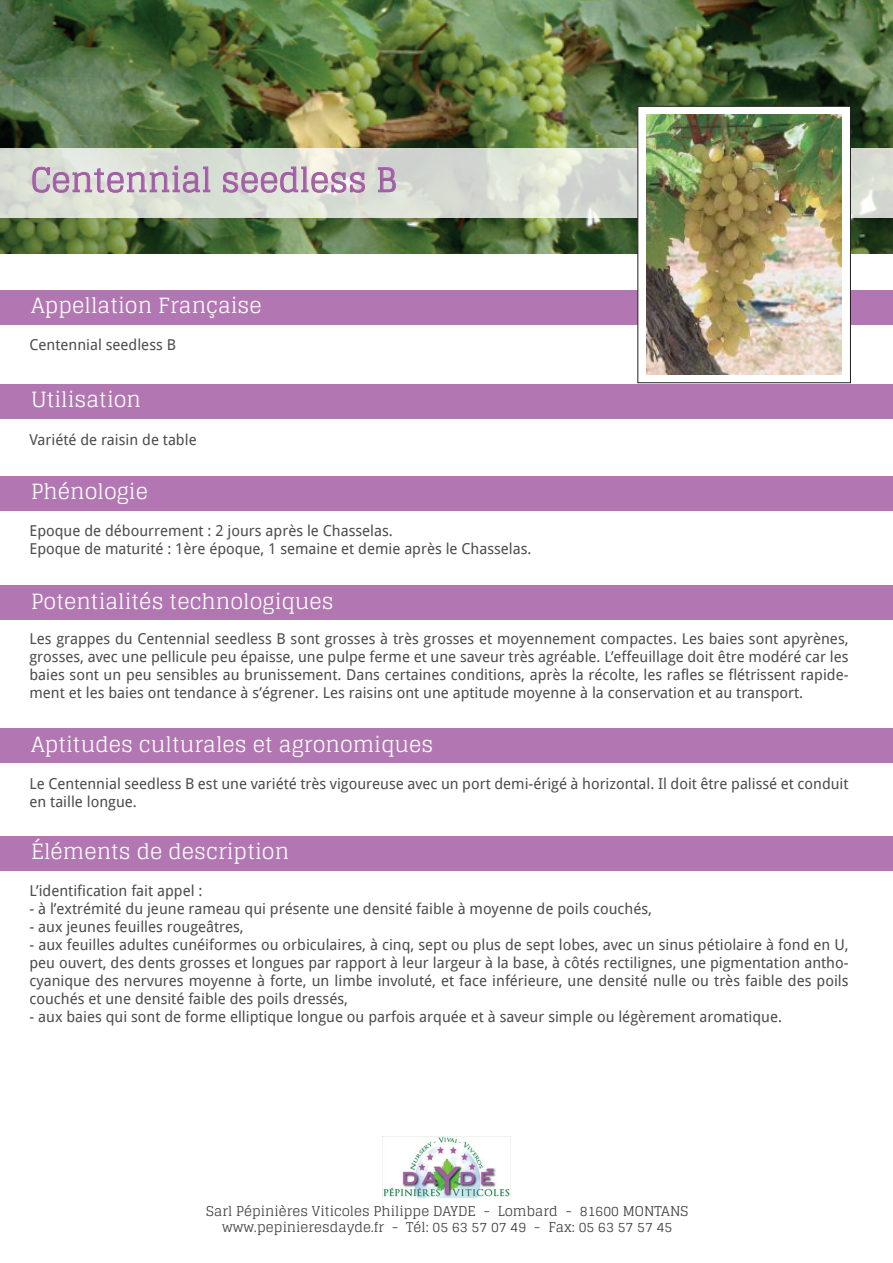
<style>
.page{position:relative;width:893px;height:1263px;background:#fff}
.page>*{position:absolute;margin:0;border:0;box-sizing:border-box;transform-origin:0 0}
.t1{font:33px "Glegoo";color:#a35da6}
.t2{font:21px "Glegoo";color:#fff}
.t3{font:15px/18px "Droid Sans";color:#4b4c4d}
.t4{font:13.5px/16.2px "Glegoo";color:#3e3e3f;text-align:center}
</style>
<div class="page">
<img style="left:0;top:0;width:893px;height:253px">
<svg style="left:0;top:148px;width:893px;height:69px;background:#d9ded5"></svg>
<div style="left:0;top:290px;width:893px;height:34px;background:#b277b2"></div>
<div style="left:0;top:384px;width:893px;height:35px;background:#b277b2"></div>
<div style="left:0;top:476px;width:893px;height:35px;background:#b277b2"></div>
<div style="left:0;top:585px;width:893px;height:34px;background:#b277b2"></div>
<div style="left:0;top:728px;width:893px;height:35px;background:#b277b2"></div>
<div style="left:0;top:836px;width:893px;height:34px;background:#b277b2"></div>
<div style="left:638px;top:106px;width:213px;height:277px;background:#fff;border:1px solid #231f20"></div>
<img style="left:383px;top:1136px;width:127px;height:62px">
<svg style="left:32px;top:165px;width:179px;height:28px;background:#cfc5cd"></svg>
<svg style="left:223px;top:166px;width:142px;height:27px;background:#d1c3cd"></svg>
<svg style="left:378px;top:167px;width:18px;height:26px"></svg>
<img style="left:646px;top:115px;width:196px;height:259px">
<h1 class="t1" style="left:31px;top:159px;width:368px">Centennial seedless B</h1>
<h2 class="t2" style="left:31px;top:293px;width:232px">Appellation Française</h2>
<p class="t3" style="left:30px;top:336px;width:148px">Centennial seedless B</p>
<h2 class="t2" style="left:31px;top:387px;width:112px">Utilisation</h2>
<p class="t3" style="left:30px;top:431px;width:169px">Variété de raisin de table</p>
<h2 class="t2" style="left:31px;top:479px;width:119px">Phénologie</h2>
<p class="t3" style="left:30px;top:522px;width:504px">Epoque de débourrement : 2 jours après le Chasselas.<br>Epoque de maturité : 1ère époque, 1 semaine et demie après le Chasselas.</p>
<h2 class="t2" style="left:31px;top:588px;width:304px">Potentialités technologiques</h2>
<p class="t3" style="left:30px;top:630px;width:820px;text-align:justify">Les grappes du Centennial seedless B sont grosses à très grosses et moyennement compactes. Les baies sont apyrènes, grosses, avec une pellicule peu épaisse, une pulpe ferme et une saveur très agréable. L’effeuillage doit être modéré car les baies sont un peu sensibles au brunissement. Dans certaines conditions, après la récolte, les rafles se flétrissent rapide&shy;ment et les baies ont tendance à s’égrener. Les raisins ont une aptitude moyenne à la conservation et au transport.</p>
<h2 class="t2" style="left:31px;top:731px;width:404px">Aptitudes culturales et agronomiques</h2>
<p class="t3" style="left:30px;top:774px;width:821px">Le Centennial seedless B est une variété très vigoureuse avec un port demi-érigé à horizontal. Il doit être palissé et conduit en taille longue.</p>
<h2 class="t2" style="left:31px;top:839px;width:260px">Éléments de description</h2>
<p class="t3" style="left:30px;top:882px;width:174px">L’identification fait appel :</p>
<p class="t3" style="left:30px;top:900px;width:624px">- à l’extrémité du jeune rameau qui présente une densité faible à moyenne de poils couchés,</p>
<p class="t3" style="left:30px;top:918px;width:216px">- aux jeunes feuilles rougeâtres,</p>
<p class="t3" style="left:30px;top:936px;width:821px;text-align:justify">- aux feuilles adultes cunéiformes ou orbiculaires, à cinq, sept ou plus de sept lobes, avec un sinus pétiolaire à fond en U, peu ouvert, des dents grosses et longues par rapport à leur largeur à la base, à côtés rectilignes, une pigmentation antho&shy;cyanique des nervures moyenne à forte, un limbe involuté, et face inférieure, une densité nulle ou très faible des poils couchés et une densité faible des poils dressés,</p>
<p class="t3" style="left:30px;top:1008px;width:754px">- aux baies qui sont de forme elliptique longue ou parfois arquée et à saveur simple ou légèrement aromatique.</p>
<p class="t4" style="left:206px;top:1203px;width:483px">Sarl Pépinières Viticoles Philippe DAYDE - Lombard - 81600 MONTANS www.pepinieresdayde.fr - Tél: 05 63 57 07 49 - Fax: 05 63 57 57 45</p>
</div>
